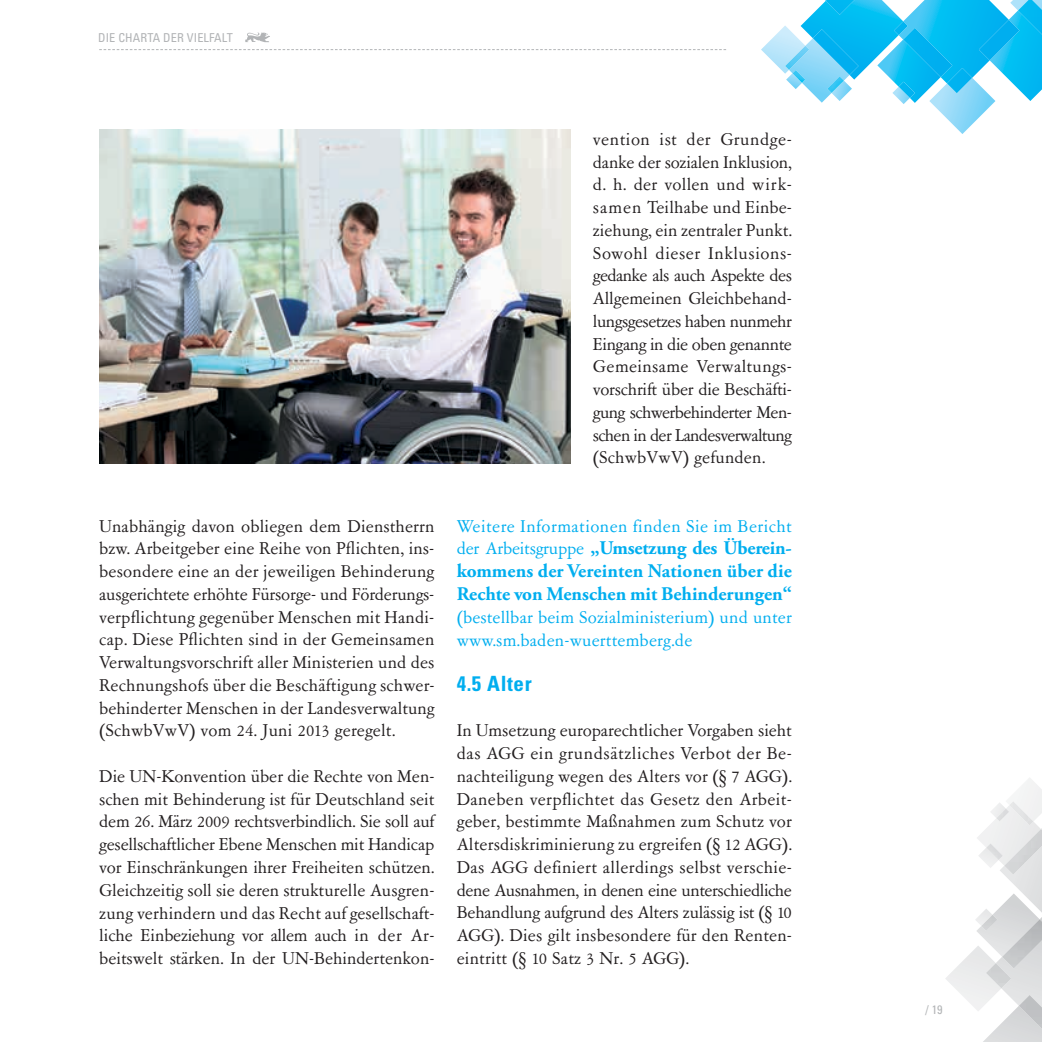
<style>
.page{position:relative;width:1042px;height:1042px;background:#fff}
.page>*{position:absolute;margin:0;border:0;box-sizing:border-box;transform-origin:0 0}
.t1{font:700 condensed 21px "Univers";letter-spacing:.03em;color:#00aeef}
.t2{font:19.25px/22.8px "Garamont Amst SB";color:#231f20;text-align:justify}
.t3{font:19.25px/22.8px "Garamont Amst SB";letter-spacing:.01em;color:#00aeef}
.t4{font:700 19.25px/22.8px "Adobe Garamond Pro";color:#00aeef;text-align:justify}
.t5{font:condensed 12.25px "Univers";letter-spacing:.01em;color:#b2b4b6}
.s1{font-family:"Garamont Amst SB";font-weight:400}
</style>
<div class="page">
<svg style="left:99px;top:49px;width:627px;height:1px"></svg>
<svg style="left:245px;top:32px;width:25px;height:10px"></svg>
<svg style="left:945px;top:778px;width:97px;height:264px"></svg>
<img style="left:1004px;top:829px;width:38px;height:45px">
<svg style="left:761px;top:0;width:281px;height:134px"></svg>
<img style="left:813px;top:29px;width:45px;height:46px">
<img style="left:894px;top:21px;width:14px;height:14px">
<img style="left:825px;top:0;width:43px;height:15px">
<img style="left:99px;top:130px;width:471px;height:333px">
<p class="t5" style="left:98px;top:30px;width:136px">DIE CHARTA D ER VIELFALT</p>
<p class="t2" style="left:99px;top:515px;width:337px">Unabhängig davon obliegen dem Dienstherrn bzw. Arbeitgeber eine Reihe von Pflichten, ins&shy;besondere eine an der jeweiligen Behinderung ausgerichtete erhöhte Fürsorge- und Förderungs&shy;verpflichtung gegenüber Menschen mit Handi&shy;cap. Diese Pflichten sind in der Gemeinsamen Verwaltungsvorschrift aller Ministerien und des Rechnungshofs über die Beschäftigung schwer&shy;behinderter Menschen in der Landesverwaltung (SchwbVwV) vom 24. Juni 2013 geregelt.</p>
<p class="t2" style="left:99px;top:765px;width:337px">Die UN-Konvention über die Rechte von Men&shy;schen mit Behinderung ist für Deutschland seit dem 26. März 2009 rechtsverbindlich. Sie soll auf gesellschaftlicher Ebene Menschen mit Handicap vor Einschränkungen ihrer Freiheiten schützen.<br>Gleichzeitig soll sie deren strukturelle Ausgren&shy;zung verhindern und das Recht auf gesellschaft&shy;liche Einbeziehung vor allem auch in der Ar&shy;beitswelt stärken. In der UN-Behindertenkon-</p>
<p class="t2" style="left:593px;top:128px;width:200px">vention ist der Grundge&shy;danke der sozialen Inklusion, d. h. der vollen und wirk&shy;samen Teilhabe und Einbe&shy;ziehung, ein zentraler Punkt.<br>Sowohl dieser Inklusions&shy;gedanke als auch Aspekte des Allgemeinen Gleichbehand&shy;lungsgesetzes haben nunmehr Eingang in die oben genannte Gemeinsame Verwaltungs&shy;vorschrift über die Beschäfti&shy;gung schwerbehinderter Men&shy;schen in der Landesverwaltung (SchwbVwV) gefunden.</p>
<p class="t3" style="left:457px;top:515px;width:337px">Weitere Informationen finden Sie im Bericht</p>
<p class="t4" style="left:457px;top:537px;width:337px"><span class="s1">der Arbeitsgruppe</span> „Umsetzung des Überein&shy;kommens der Vereinten Nationen über die Rechte von Menschen mit Behinderungen“</p>
<p class="t3" style="left:457px;top:606px;width:337px">(bestellbar beim Sozialministerium) und unter www.sm.baden-wuerttemberg.de</p>
<p class="t1" style="left:457px;top:670px;width:77px">4.5 Alter</p>
<p class="t2" style="left:457px;top:720px;width:337px">In Umsetzung europarechtlicher Vorgaben sieht das AGG ein grundsätzliches Verbot der Be&shy;nachteiligung wegen des Alters vor (§ 7 AGG).<br>Daneben verpflichtet das Gesetz den Arbeit&shy;geber, bestimmte Maßnahmen zum Schutz vor Altersdiskriminierung zu ergreifen (§ 12 AGG).<br>Das AGG definiert allerdings selbst verschie&shy;dene Ausnahmen, in denen eine unterschiedliche Behandlung aufgrund des Alters zulässig ist (§ 10<br>AGG). Dies gilt insbesondere für den Renten&shy;eintritt (§ 10 Satz 3 Nr. 5 AGG).</p>
<p class="t5" style="left:925px;top:1002px;width:19px">/ 19</p>
</div>
